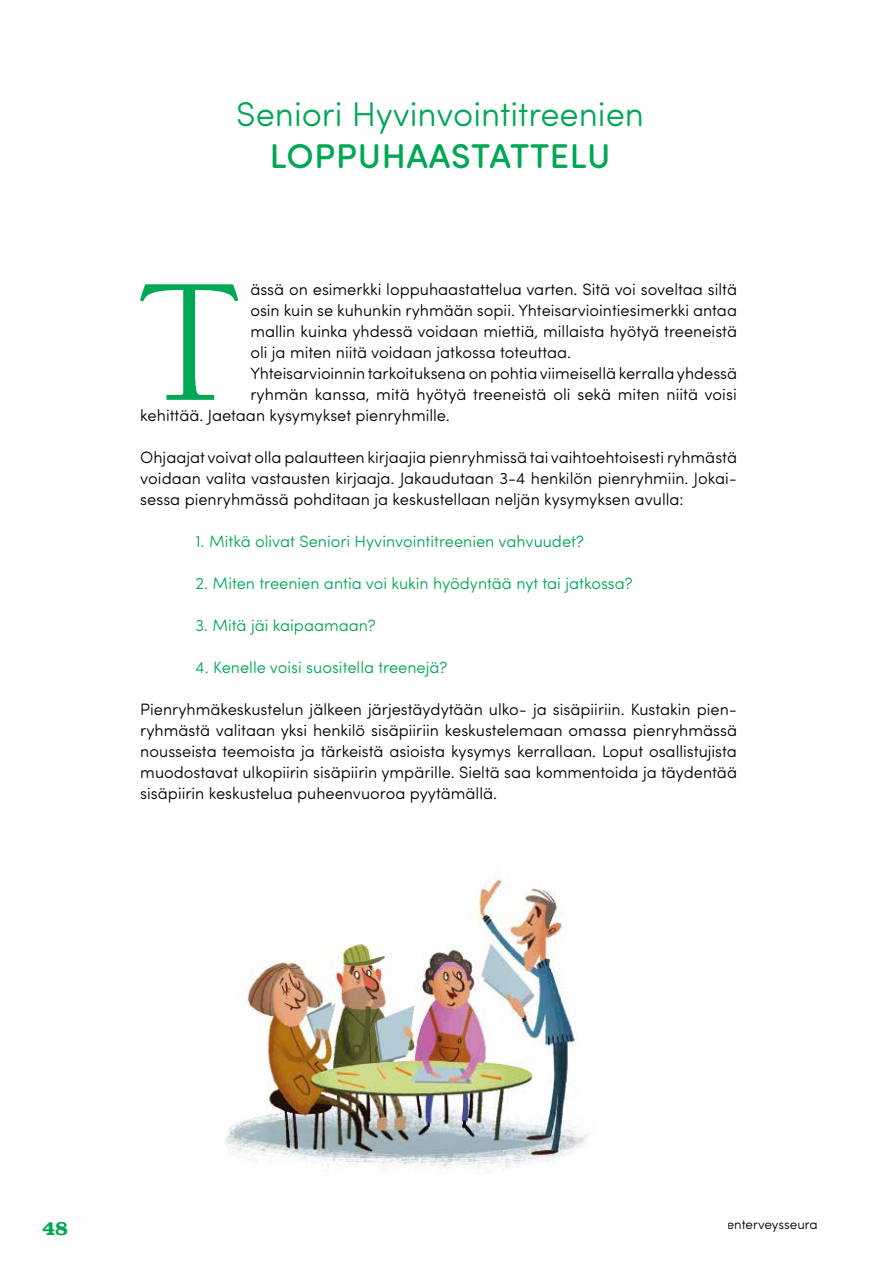
<style>
.page{position:relative;width:893px;height:1263px;background:#fff}
.page>*{position:absolute;margin:0;border:0;box-sizing:border-box;transform-origin:0 0}
.t1{font:181.8px "Berkeley";color:#00a754}
.t2{font:300 34.5px "Sofia Pro Soft";color:#00a754}
.t3{font:500 34.5px "Sofia Pro Soft";letter-spacing:.02em;color:#00a754}
.t4{font:700 21px "Clarendon";color:#00a754}
.t5{font:300 16.5px/21px "Sofia Pro Soft";color:#000;text-align:justify}
.t6{font:300 16.5px "Sofia Pro Soft";color:#00a754}
.t7{font:300 13.5px "Sofia Pro Soft";color:#000}
</style>
<div class="page">
<img style="left:225px;top:867px;width:364px;height:301px">
<h2 class="t2" style="left:236px;top:91px;width:409px">Seniori Hyvinvointitreenien</h2>
<h2 class="t3" style="left:270px;top:131px;width:342px">LOPPUHAASTATTELU</h2>
<h1 class="t1" style="left:137px;top:247px;width:106px">T</h1>
<p class="t5" style="left:250px;top:278px;width:488px">ässä on esimerkki loppuhaastattelua varten. Sitä voi soveltaa siltä</p>
<p class="t5" style="left:250px;top:299px;width:488px">osin kuin se kuhunkin ryhmään sopii. Yhteisarviointiesimerkki antaa</p>
<p class="t5" style="left:250px;top:320px;width:488px">mallin kuinka yhdessä voidaan miettiä, millaista hyötyä treeneistä</p>
<p class="t5" style="left:250px;top:341px;width:322px">oli ja miten niitä voidaan jatkossa toteuttaa.</p>
<p class="t5" style="left:250px;top:362px;width:488px">Yhteisarvioinnin tarkoituksena on pohtia viimeisellä kerralla yhdessä</p>
<p class="t5" style="left:250px;top:383px;width:488px">ryhmän kanssa, mitä hyötyä treeneistä oli sekä miten niitä voisi</p>
<p class="t5" style="left:140px;top:404px;width:311px">kehittää. Jaetaan kysymykset pienryhmille.</p>
<p class="t5" style="left:140px;top:446px;width:598px">Ohjaajat voivat olla palautteen kirjaajia pienryhmissä tai vaihtoehtoisesti ryhmästä voidaan valita vastausten kirjaaja. Jakaudutaan 3-4 henkilön pienryhmiin. Jokai&shy;sessa pienryhmässä pohditaan ja keskustellaan neljän kysymyksen avulla:</p>
<p class="t6" style="left:196px;top:530px;width:390px">1. Mitkä olivat Seniori Hyvinvointitreenien vahvuudet?</p>
<p class="t6" style="left:196px;top:572px;width:439px">2. Miten treenien antia voi kukin hyödyntää nyt tai jatkossa?</p>
<p class="t6" style="left:196px;top:614px;width:182px">3. Mitä jäi kaipaamaan?</p>
<p class="t6" style="left:196px;top:656px;width:253px">4. Kenelle voisi suositella treenejä?</p>
<p class="t5" style="left:140px;top:698px;width:598px">Pienryhmäkeskustelun jälkeen järjestäydytään ulko- ja sisäpiiriin. Kustakin pien&shy;ryhmästä valitaan yksi henkilö sisäpiiriin keskustelemaan omassa pienryhmässä nousseista teemoista ja tärkeistä asioista kysymys kerrallaan. Loput osallistujista muodostavat ulkopiirin sisäpiirin ympärille. Sieltä saa kommentoida ja täydentää sisäpiirin keskustelua puheenvuoroa pyytämällä.</p>
<p class="t4" style="left:42px;top:1215px;width:27px">48</p>
<p class="t7" style="left:636px;top:1215px;width:184px">©Suomen Mielenterveysseura</p>
</div>
